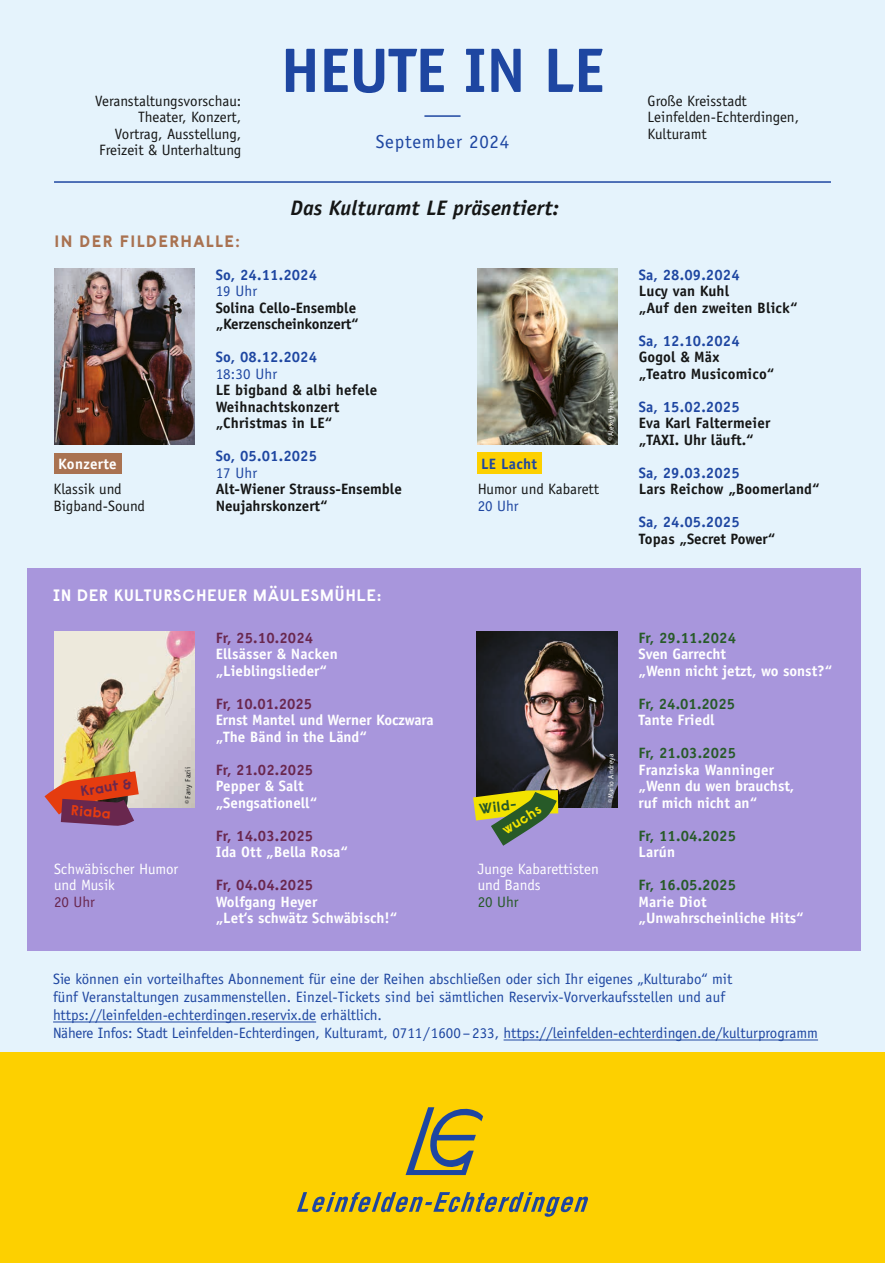
<style>
.page{position:relative;width:885px;height:1263px;background:#fff}
.page>*{position:absolute;margin:0;border:0;box-sizing:border-box;transform-origin:0 0}
.t1{font:700 63px "Officina Sans Std";letter-spacing:-.01em;color:#1e46a1}
.t2{font:italic 700 21px "Officina Sans Std";letter-spacing:.01em;color:#151616}
.t3{font:18.9px "Officina Sans Std";letter-spacing:.04em;color:#1e46a1}
.t4{font:700 16.5px "Raisonne";letter-spacing:.06em;color:#fff}
.t5{font:900 16.5px "Tilde";letter-spacing:.08em;color:#a97251}
.t6{font:15px/18px "Officina Sans Std";color:#1e46a1}
.t7{font:700 15px/16.5px "Officina Sans Std";color:#fff}
.t8{font:700 15px/16.5px "Officina Sans Std";color:#151616}
.t9{font:15px/16.5px "Officina Sans Std";color:#151616}
.t10{font:700 15px "Officina Sans Std";letter-spacing:.01em;color:#1e46a1}
.t11{font:700 15px "Officina Sans Std";letter-spacing:.01em;color:#69274e}
.t12{font:700 15px "Officina Sans Std";letter-spacing:.01em;color:#275a28}
.t13{font:15px/16.5px "Officina Sans Std";color:#fff}
.t14{font:700 15px "Officina Sans Std";letter-spacing:.02em;color:#fff}
.t15{font:15px "Officina Sans Std";color:#69274e}
.t16{font:15px "Officina Sans Std";color:#275a28}
.t17{font:700 14.4px "Raisonne";color:#69274e}
.t18{font:700 14.4px "Raisonne";color:#e53c0f}
.t19{font:700 14.4px "Raisonne";color:#275a28}
.t20{font:700 14.4px "Raisonne";color:#f3e300}
.t21{font:7.5px "Officina Sans Std";letter-spacing:.015em;color:#fff}
.t22{font:7.5px "Officina Sans Std";letter-spacing:.02em;color:#151616}
</style>
<div class="page">
<div style="left:0;top:0;width:884px;height:1263px;background:#e5f3fc"></div>
<div style="left:27px;top:568px;width:833px;height:382px;background:#a896dc"></div>
<img style="left:54px;top:269px;width:141px;height:176px">
<img style="left:477px;top:268px;width:140px;height:177px">
<hr style="left:53px;top:1021px;width:263px;height:1px;background:#1e46a1">
<hr style="left:503px;top:1039px;width:315px;height:1px;background:#1e46a1">
<img style="left:54px;top:632px;width:140px;height:176px">
<img style="left:476px;top:631px;width:141px;height:176px">
<div style="left:476px;top:452px;width:65px;height:22px;background:#fdd000"></div>
<img style="left:44px;top:759px;width:110px;height:67px">
<svg style="left:473px;top:773px;width:106px;height:73px"></svg>
<div style="left:54px;top:453px;width:67px;height:21px;background:#a97251"></div>
<hr style="left:54px;top:181px;width:776px;height:2px;background:#1e46a1">
<div style="left:0;top:1052px;width:884px;height:211px;background:#fdd000"></div>
<hr style="left:424px;top:115px;width:36px;height:2px;background:#1e46a1">
<svg style="left:405px;top:1107px;width:78px;height:68px"></svg>
<svg style="left:297px;top:1192px;width:291px;height:25px"></svg>
<p class="t9" style="left:95px;top:92px;width:148px">Veranstaltungsvorschau:</p>
<p class="t9" style="left:99px;top:109px;width:144px;text-align:right">Theater, Konzert,<br>Vortrag, Ausstellung,<br>Freizeit &amp; Unterhaltung</p>
<p class="t5" style="left:55px;top:231px;width:187px">IN DER FILDERHALLE:</p>
<h1 class="t1" style="left:280px;top:31px;width:325px">HEUTE IN LE</h1>
<p class="t3" style="left:376px;top:130px;width:135px">September 2024</p>
<h2 class="t2" style="left:290px;top:195px;width:270px">Das Kulturamt LE präsentiert:</h2>
<p class="t14" style="left:58px;top:455px;width:60px">Konzerte</p>
<p class="t9" style="left:54px;top:481px;width:93px">Klassik und<br>Bigband-Sound</p>
<p class="t10" style="left:216px;top:265px;width:103px">So, 24.11.2024</p>
<p class="t6" style="left:216px;top:282px;width:43px">19 Uhr</p>
<p class="t8" style="left:216px;top:299px;width:144px">Solina Cello-Ensemble „Kerzenscheinkonzert“</p>
<p class="t10" style="left:216px;top:348px;width:103px">So, 08.12.2024</p>
<p class="t6" style="left:216px;top:365px;width:63px">18:30 Uhr</p>
<p class="t8" style="left:216px;top:382px;width:163px">LE bigband &amp; albi hefele<br>Weihnachtskonzert „Christmas in LE“</p>
<p class="t10" style="left:216px;top:447px;width:103px">So, 05.01.2025</p>
<p class="t6" style="left:216px;top:464px;width:43px">17 Uhr</p>
<p class="t8" style="left:216px;top:481px;width:188px">Alt-Wiener Strauss-Ensemble<br>Neujahrskonzert“</p>
<p class="t4" style="left:53px;top:585px;width:329px">IN DER KULTURSCHEUER MÄULESMÜHLE:</p>
<p class="t17" style="left:79px;top:781px;width:52px;rotate:-8deg">Kraut &amp;</p>
<p class="t18" style="left:72px;top:801px;width:41px;rotate:5deg">Riaba</p>
<p class="t22" style="left:183px;top:804px;width:38px;rotate:-90deg">© Fany Fazii</p>
<p class="t13" style="left:54px;top:860px;width:126px">Schwäbischer Humor und Musik</p>
<p class="t15" style="left:54px;top:893px;width:42px">20 Uhr</p>
<p class="t11" style="left:216px;top:628px;width:99px">Fr, 25.10.2024</p>
<p class="t7" style="left:216px;top:646px;width:123px">Ellsässer &amp; Nacken „Lieblingslieder“</p>
<p class="t11" style="left:216px;top:694px;width:98px">Fr, 10.01.2025</p>
<p class="t7" style="left:216px;top:712px;width:219px">Ernst Mantel und Werner Koczwara „The Bänd in the Länd“</p>
<p class="t11" style="left:216px;top:760px;width:99px">Fr, 21.02.2025</p>
<p class="t7" style="left:216px;top:778px;width:103px">Pepper &amp; Salt „Sengsationell“</p>
<p class="t11" style="left:216px;top:826px;width:99px">Fr, 14.03.2025</p>
<p class="t7" style="left:216px;top:844px;width:134px">Ida Ott „Bella Rosa“</p>
<p class="t11" style="left:216px;top:876px;width:99px">Fr, 04.04.2025</p>
<p class="t7" style="left:216px;top:893px;width:183px">Wolfgang Heyer<br>„Let‘s schwätz Schwäbisch!“</p>
<p class="t10" style="left:481px;top:455px;width:57px">LE Lacht</p>
<p class="t9" style="left:477px;top:481px;width:123px">Humor und Kabarett</p>
<p class="t6" style="left:477px;top:497px;width:42px">20 Uhr</p>
<p class="t21" style="left:606px;top:441px;width:60px;rotate:-90deg">© Alexey Herrmann</p>
<p class="t19" style="left:478px;top:799px;width:40px;rotate:-7deg">Wild-</p>
<p class="t20" style="left:498px;top:822px;width:45px;rotate:-32deg">wuchs</p>
<p class="t21" style="left:606px;top:803px;width:51px;rotate:-90deg">©Mario Andreya</p>
<p class="t13" style="left:477px;top:860px;width:123px">Junge Kabarettisten und Bands</p>
<p class="t16" style="left:477px;top:893px;width:42px">20 Uhr</p>
<p class="t9" style="left:647px;top:92px;width:153px">Große Kreisstadt<br>Leinfelden-Echterdingen,<br>Kulturamt</p>
<p class="t10" style="left:638px;top:265px;width:102px">Sa, 28.09.2024</p>
<p class="t8" style="left:638px;top:283px;width:160px">Lucy van Kuhl<br>„Auf den zweiten Blick“</p>
<p class="t10" style="left:638px;top:331px;width:102px">Sa, 12.10.2024</p>
<p class="t8" style="left:638px;top:349px;width:137px">Gogol &amp; Mäx<br>„Teatro Musicomico“</p>
<p class="t10" style="left:638px;top:397px;width:102px">Sa, 15.02.2025</p>
<p class="t8" style="left:638px;top:415px;width:133px">Eva Karl Faltermeier „TAXI. Uhr läuft.“</p>
<p class="t10" style="left:638px;top:463px;width:102px">Sa, 29.03.2025</p>
<p class="t8" style="left:638px;top:481px;width:182px">Lars Reichow „Boomerland“</p>
<p class="t10" style="left:638px;top:513px;width:102px">Sa, 24.05.2025</p>
<p class="t8" style="left:638px;top:530px;width:138px">Topas „Secret Power“</p>
<p class="t12" style="left:638px;top:628px;width:99px">Fr, 29.11.2024</p>
<p class="t7" style="left:638px;top:646px;width:195px">Sven Garrecht<br>„Wenn nicht jetzt, wo sonst?“</p>
<p class="t12" style="left:638px;top:694px;width:98px">Fr, 24.01.2025</p>
<p class="t7" style="left:638px;top:712px;width:78px">Tante Friedl</p>
<p class="t12" style="left:638px;top:744px;width:99px">Fr, 21.03.2025</p>
<p class="t7" style="left:638px;top:761px;width:157px">Franziska Wanninger „Wenn du wen brauchst, ruf mich nicht an“</p>
<p class="t12" style="left:638px;top:826px;width:99px">Fr, 11.04.2025</p>
<p class="t7" style="left:638px;top:844px;width:38px">Larún</p>
<p class="t12" style="left:638px;top:876px;width:99px">Fr, 16.05.2025</p>
<p class="t7" style="left:638px;top:893px;width:167px">Marie Diot „Unwahrscheinliche Hits“</p>
<p class="t6" style="left:53px;top:970px;width:766px">Sie können ein vorteilhaftes Abonnement für eine der Reihen abschließen oder sich Ihr eigenes „Kulturabo“ mit<br>fünf Veranstaltungen zusammenstellen. Einzel-Tickets sind bei sämtlichen Reservix-Vorverkaufsstellen und auf https://leinfelden-echterdingen.reservix.de erhältlich.<br>Nähere Infos: Stadt Leinfelden-Echterdingen, Kulturamt, 0711/1600 – 233, https://leinfelden-echterdingen.de/kulturprogramm</p>
</div>
